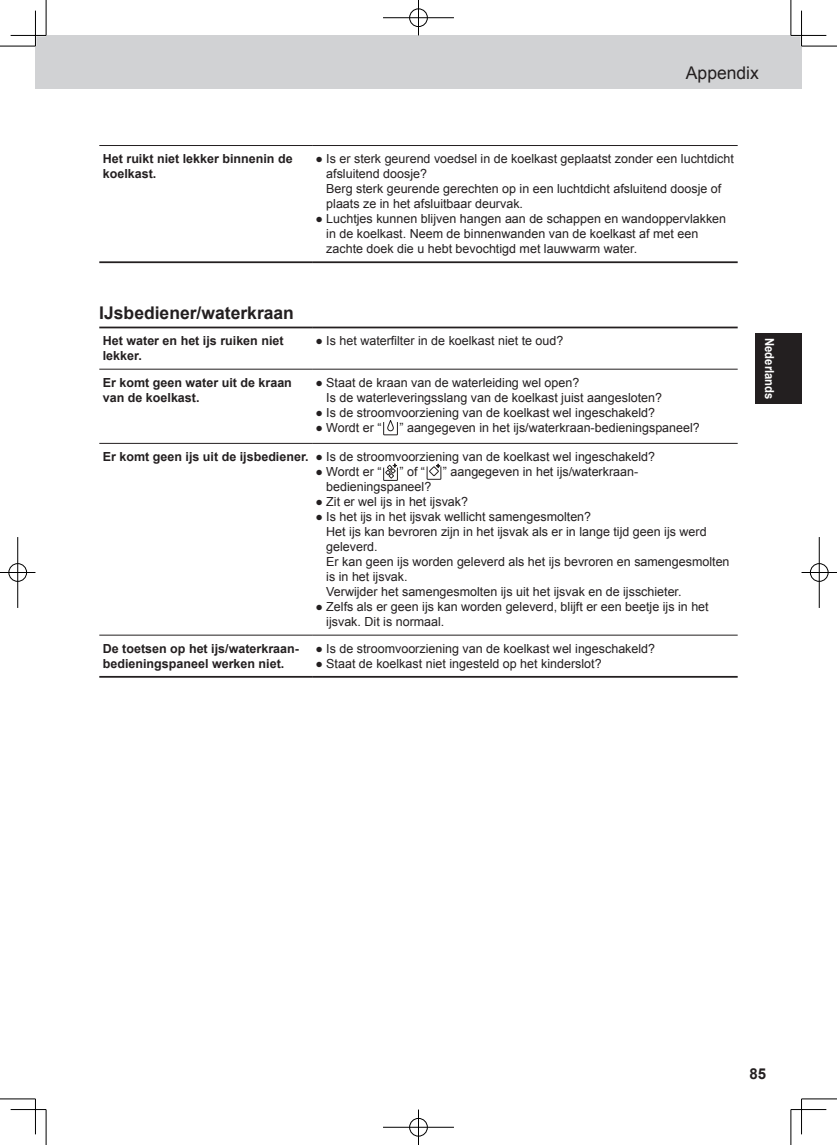
<style>
.page{position:relative;width:837px;height:1145px;background:#fff}
.page>*{position:absolute;margin:0;border:0;box-sizing:border-box;transform-origin:0 0}
.t1{font:700 17.5px "Arial";color:#231f20}
.t2{font:17.5px "Arial";color:#231f20}
.t3{font:700 15px "Arial";color:#231f20}
.t4{font:12.5px/15px "Arial";color:#231f20}
.t5{font:700 12.5px/15px "Arial";color:#231f20}
.t6{font:700 12.5px "Arial";color:#fff;scale:.9 1}
.s1{font-weight:700}
</style>
<div class="page">
<div style="left:35px;top:35px;width:11px;height:54px;background:#d1d2d4"></div>
<div style="left:46px;top:35px;width:755px;height:54px;background:#d1d2d4"></div>
<div style="left:755px;top:333px;width:46px;height:71px;background:#231f20"></div>
<hr style="left:99px;top:145px;width:213px;height:1px;background:#231f20">
<hr style="left:312px;top:145px;width:425px;height:1px;background:#231f20">
<hr style="left:99px;top:261px;width:213px;height:2px;background:#231f20">
<hr style="left:312px;top:261px;width:425px;height:2px;background:#231f20">
<hr style="left:99px;top:369px;width:213px;height:1px;background:#231f20">
<hr style="left:312px;top:369px;width:425px;height:1px;background:#231f20">
<hr style="left:99px;top:443px;width:213px;height:1px;background:#231f20">
<hr style="left:312px;top:443px;width:425px;height:1px;background:#231f20">
<hr style="left:99px;top:635px;width:213px;height:1px;background:#231f20">
<hr style="left:312px;top:635px;width:425px;height:1px;background:#231f20">
<hr style="left:99px;top:326px;width:213px;height:2px;background:#231f20">
<hr style="left:312px;top:326px;width:425px;height:2px;background:#231f20">
<hr style="left:99px;top:676px;width:213px;height:1px;background:#231f20">
<hr style="left:312px;top:676px;width:425px;height:1px;background:#231f20">
<svg style="left:383px;top:420px;width:15px;height:16px"></svg>
<svg style="left:383px;top:463px;width:15px;height:18px"></svg>
<svg style="left:426px;top:464px;width:15px;height:16px"></svg>
<div style="left:429px;top:466px;width:9px;height:10px;border:1px solid #231f20;border-radius:4px"></div>
<hr style="left:800px;top:11px;width:2px;height:35px;background:#fff">
<hr style="left:0;top:46px;width:35px;height:1px;background:#000">
<hr style="left:801px;top:46px;width:35px;height:1px;background:#000">
<hr style="left:0;top:1098px;width:35px;height:1px;background:#000">
<hr style="left:801px;top:1098px;width:35px;height:1px;background:#000">
<hr style="left:46px;top:0;width:1px;height:35px;background:#000">
<hr style="left:46px;top:1109px;width:1px;height:35px;background:#000">
<hr style="left:790px;top:0;width:1px;height:35px;background:#000">
<hr style="left:790px;top:1109px;width:1px;height:35px;background:#000">
<hr style="left:11px;top:35px;width:35px;height:1px;background:#000">
<hr style="left:790px;top:35px;width:36px;height:1px;background:#000">
<hr style="left:11px;top:1109px;width:35px;height:1px;background:#000">
<hr style="left:790px;top:1109px;width:36px;height:1px;background:#000">
<hr style="left:35px;top:11px;width:1px;height:35px;background:#000">
<hr style="left:35px;top:1098px;width:1px;height:36px;background:#000">
<hr style="left:801px;top:11px;width:1px;height:35px;background:#000">
<hr style="left:801px;top:1098px;width:1px;height:36px;background:#000">
<div style="left:408px;top:8px;width:20px;height:19px;border:2px solid #fff;border-radius:50%"></div>
<hr style="left:383px;top:17px;width:71px;height:2px;background:#fff">
<hr style="left:417px;top:0;width:2px;height:35px;background:#fff">
<div style="left:409px;top:9px;width:18px;height:18px;border:1px solid #000;border-radius:50%"></div>
<hr style="left:383px;top:18px;width:71px;height:1px;background:#000">
<hr style="left:418px;top:0;width:1px;height:35px;background:#000">
<div style="left:408px;top:1117px;width:20px;height:20px;border:2px solid #fff;border-radius:50%"></div>
<hr style="left:383px;top:1126px;width:71px;height:2px;background:#fff">
<hr style="left:417px;top:1109px;width:2px;height:35px;background:#fff">
<div style="left:409px;top:1118px;width:18px;height:18px;border:1px solid #000;border-radius:50%"></div>
<hr style="left:383px;top:1127px;width:71px;height:1px;background:#000">
<hr style="left:418px;top:1109px;width:1px;height:35px;background:#000">
<div style="left:8px;top:562px;width:19px;height:20px;border:2px solid #fff;border-radius:50%"></div>
<hr style="left:0;top:571px;width:35px;height:2px;background:#fff">
<hr style="left:17px;top:537px;width:2px;height:71px;background:#fff">
<div style="left:9px;top:563px;width:18px;height:18px;border:1px solid #000;border-radius:50%"></div>
<hr style="left:0;top:572px;width:35px;height:1px;background:#000">
<hr style="left:18px;top:537px;width:1px;height:71px;background:#000">
<div style="left:809px;top:562px;width:19px;height:20px;border:2px solid #fff;border-radius:50%"></div>
<hr style="left:801px;top:571px;width:35px;height:2px;background:#fff">
<div style="left:809px;top:563px;width:19px;height:18px;border:1px solid #000;border-radius:50%"></div>
<hr style="left:801px;top:572px;width:35px;height:1px;background:#000">
<hr style="left:818px;top:537px;width:1px;height:71px;background:#000">
<h1 class="t2" style="left:685px;top:61px;width:74px">Appendix</h1>
<p class="t5" style="left:103px;top:152px;width:191px">Het ruikt niet lekker binnenin de koelkast.</p>
<p class="t4" style="left:326px;top:152px;width:409px;text-indent:-11px">● Is er sterk geurend voedsel in de koelkast geplaatst zonder een luchtdicht afsluitend doosje?<br>Berg sterk geurende gerechten op in een luchtdicht afsluitend doosje of plaats ze in het afsluitbaar deurvak.</p>
<p class="t4" style="left:326px;top:212px;width:401px;text-indent:-11px">● Luchtjes kunnen blijven hangen aan de schappen en wandoppervlakken in de koelkast. Neem de binnenwanden van de koelkast af met een zachte doek die u hebt bevochtigd met lauwwarm water.</p>
<h1 class="t1" style="left:99px;top:301px;width:196px">IJsbediener/waterkraan</h1>
<p class="t5" style="left:103px;top:334px;width:182px">Het water en het ijs ruiken niet lekker.</p>
<p class="t4" style="left:315px;top:333px;width:249px">● Is het waterfilter in de koelkast niet te oud?</p>
<p class="t5" style="left:103px;top:375px;width:190px">Er komt geen water uit de kraan van de koelkast.</p>
<p class="t4" style="left:326px;top:375px;width:337px;text-indent:-11px">● Staat de kraan van de waterleiding wel open?<br>Is de waterleveringsslang van de koelkast juist aangesloten?</p>
<p class="t4" style="left:315px;top:405px;width:341px">● Is de stroomvoorziening van de koelkast wel ingeschakeld?</p>
<p class="t4" style="left:315px;top:420px;width:67px">● Wordt er “</p>
<p class="t4" style="left:399px;top:420px;width:302px">” aangegeven in het ijs/waterkraan-bedieningspaneel?</p>
<p class="t4" style="left:103px;top:449px;width:553px"><span class="s1">Er komt geen ijs uit de ijsbediener.</span> ● Is de stroomvoorziening van de koelkast wel ingeschakeld?</p>
<p class="t4" style="left:315px;top:464px;width:67px">● Wordt er “</p>
<p class="t4" style="left:399px;top:464px;width:27px">” of “</p>
<p class="t4" style="left:442px;top:464px;width:197px">” aangegeven in het ijs/waterkraan-</p>
<p class="t4" style="left:326px;top:479px;width:106px">bedieningspaneel?</p>
<p class="t4" style="left:315px;top:494px;width:154px">● Zit er wel ijs in het ijsvak?</p>
<p class="t4" style="left:326px;top:509px;width:404px;text-indent:-11px">● Is het ijs in het ijsvak wellicht samengesmolten?<br>Het ijs kan bevroren zijn in het ijsvak als er in lange tijd geen ijs werd geleverd.<br>Er kan geen ijs worden geleverd als het ijs bevroren en samengesmolten is in het ijsvak.<br>Verwijder het samengesmolten ijs uit het ijsvak en de ijsschieter.</p>
<p class="t4" style="left:326px;top:599px;width:384px;text-indent:-11px">● Zelfs als er geen ijs kan worden geleverd, blijft er een beetje ijs in het ijsvak. Dit is normaal.</p>
<p class="t5" style="left:103px;top:641px;width:197px">De toetsen op het ijs/waterkraan&shy;bedieningspaneel werken niet.</p>
<p class="t4" style="left:315px;top:641px;width:341px">● Is de stroomvoorziening van de koelkast wel ingeschakeld?</p>
<p class="t4" style="left:315px;top:656px;width:287px">● Staat de koelkast niet ingesteld op het kinderslot?</p>
<p class="t6" style="left:777px;top:338px;width:70px;rotate:90deg">Nederlands</p>
<p class="t3" style="left:749px;top:1063px;width:18px">85</p>
</div>
